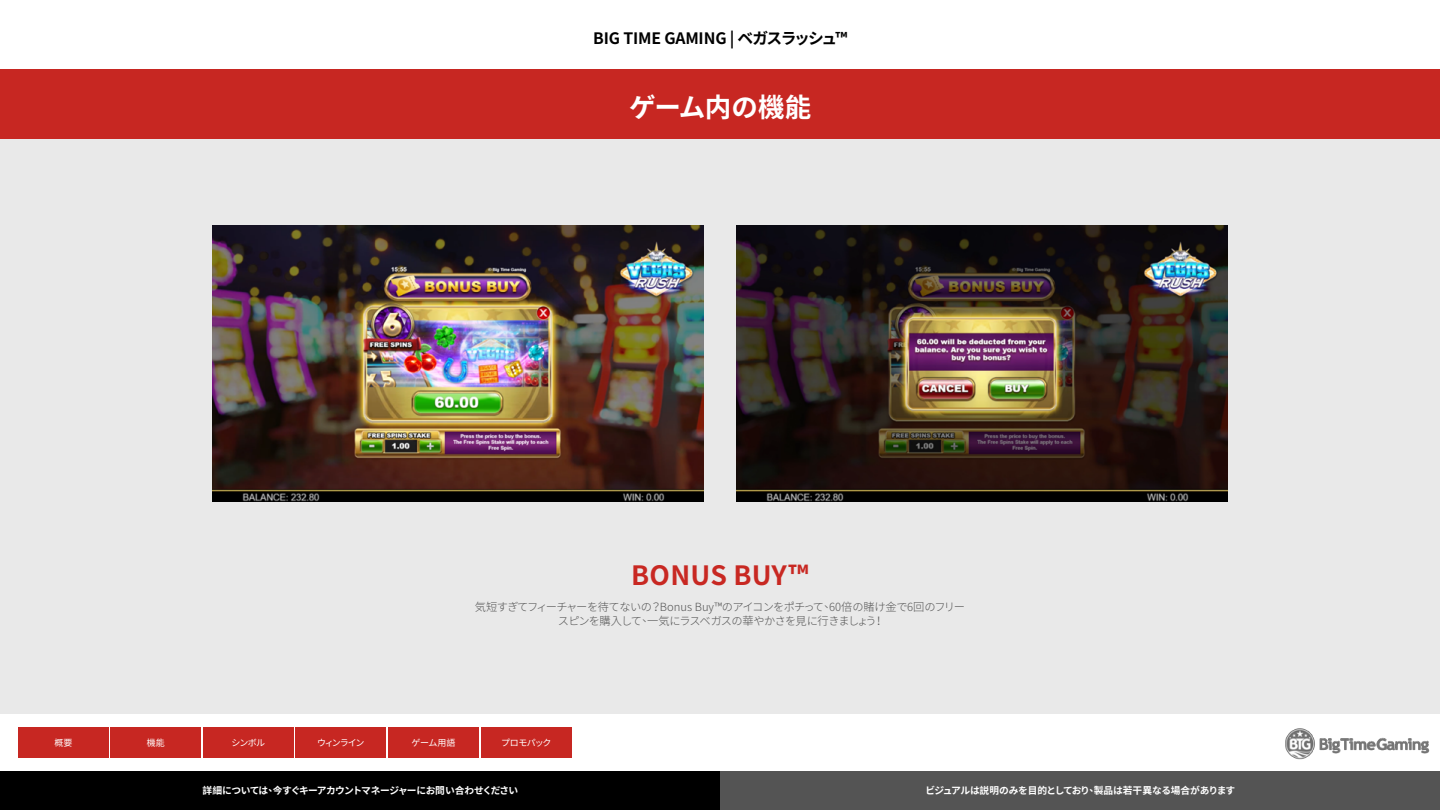
<style>
.page{position:relative;width:1440px;height:810px;background:#fff}
.page>*{position:absolute;margin:0;border:0;box-sizing:border-box;transform-origin:0 0}
.t1{font:700 26.55px "Noto Sans CJ Ktc";letter-spacing:.01em;color:#c82822}
.t2{font:700 26.55px "Noto Sans CJ Ktc";letter-spacing:-.015em;color:#fff}
.t3{font:700 15.75px "Noto Sans CJ Ktc";letter-spacing:-.01em;color:#000}
.t4{font:300 11.25px/13.5px "Noto Sans CJ Ktc";letter-spacing:-.055em;color:#545454;text-align:center}
.t5{font:700 9.75px "Noto Sans CJ Ktc";letter-spacing:-.05em;color:#fff}
.t6{font:700 9.75px "Noto Sans CJ Ktc";letter-spacing:-.03em;color:#fff}
.t7{font:9px "Noto Sans CJ Ktc";letter-spacing:-.07em;color:#fff}
</style>
<div class="page">
<div style="left:0;top:69px;width:1440px;height:645px;background:#e8e8e8"></div>
<div style="left:0;top:69px;width:1440px;height:69px;background:#c72722"></div>
<img style="left:1285px;top:728px;width:145px;height:32px">
<div style="left:18px;top:728px;width:91px;height:30px;background:#c72722"></div>
<div style="left:111px;top:728px;width:90px;height:30px;background:#c72722"></div>
<div style="left:203px;top:728px;width:90px;height:30px;background:#c72722"></div>
<div style="left:296px;top:728px;width:90px;height:30px;background:#c72722"></div>
<div style="left:388px;top:728px;width:91px;height:30px;background:#c72722"></div>
<div style="left:481px;top:728px;width:90px;height:30px;background:#c72722"></div>
<img style="left:213px;top:225px;width:490px;height:276px">
<img style="left:737px;top:225px;width:490px;height:276px">
<div style="left:0;top:771px;width:720px;height:39px;background:#000"></div>
<div style="left:720px;top:771px;width:720px;height:39px;background:#545454"></div>
<h2 class="t3" style="left:593px;top:29px;width:256px">BIG TIME GAMING | ベガスラッシュ™</h2>
<h1 class="t2" style="left:629px;top:92px;width:184px">ゲーム内の機能</h1>
<h1 class="t1" style="left:631px;top:560px;width:179px">BONUS BUY™</h1>
<p class="t4" style="left:475px;top:601px;width:492px">気短すぎてフィーチャーを待てないの？Bonus Buy™のアイコンをポチって、60倍の賭け金で6回のフリースピンを購入して、一気にラスベガスの華やかさを見に行きましょう！</p>
<p class="t7" style="left:55px;top:738px;width:19px">概要</p>
<p class="t7" style="left:147px;top:738px;width:19px">機能</p>
<p class="t7" style="left:231px;top:738px;width:35px">シンボル</p>
<p class="t7" style="left:317px;top:738px;width:49px">ウィンライン</p>
<p class="t7" style="left:412px;top:738px;width:45px">ゲーム用語</p>
<p class="t7" style="left:501px;top:738px;width:52px">プロモパック</p>
<p class="t5" style="left:203px;top:785px;width:317px">詳細については、今すぐキーアカウントマネージャーにお問い合わせください</p>
<p class="t6" style="left:925px;top:785px;width:311px">ビジュアルは説明のみを目的としており、製品は若干異なる場合があります</p>
</div>
